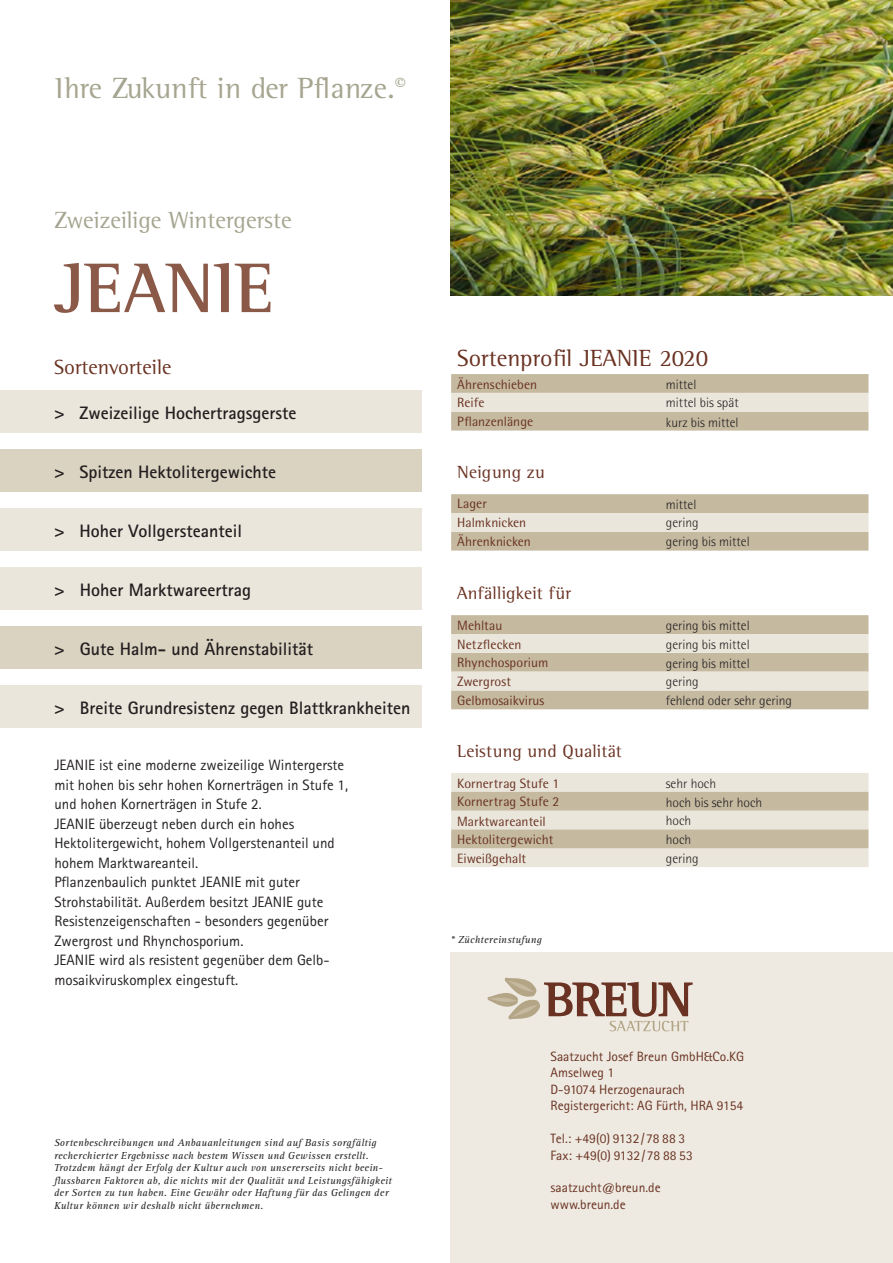
<style>
.page{position:relative;width:893px;height:1263px;background:#fff}
.page>*{position:absolute;margin:0;border:0;box-sizing:border-box;transform-origin:0 0}
.t1{font:700 72px "Rotis Semi Serif";color:#8b5948}
.t2{font:30px "Rotis Semi Serif";letter-spacing:-.01em;color:#a6a590}
.t3{font:24px "Rotis Semi Serif";color:#a6a590}
.t4{font:24px "Rotis Semi Serif";color:#6a3222}
.t5{font:21px "Rotis Semi Serif";color:#6a3222}
.t6{font:700 18px "Rotis Sans Serif";color:#231f20}
.t7{font:18px "Rotis Semi Serif";letter-spacing:.015em;color:#6a3222}
.t8{font:15px/19.5px "Rotis Sans Serif";color:#231f20}
.t9{font:13.5px "Rotis Semi Sans";color:#6a3222}
.t10{font:300 13.5px "Rotis Semi Sans";color:#231f20}
.t11{font:13.5px/16.5px "Rotis Sans Serif";color:#6a3222}
.t12{font:italic 10.5px/12.6px "Rotis Serif";letter-spacing:.025em;color:#231f20}
</style>
<div class="page">
<img style="left:451px;top:0;width:442px;height:295px">
<svg style="left:451px;top:374px;width:417px;height:57px;background:#d2c8b4"></svg>
<svg style="left:451px;top:494px;width:417px;height:57px;background:#d1c8b4"></svg>
<svg style="left:451px;top:615px;width:417px;height:94px;background:#d4cbb8"></svg>
<svg style="left:451px;top:773px;width:417px;height:94px;background:#dbd4c3"></svg>
<div style="left:0;top:390px;width:422px;height:43px;background:#eae6db"></div>
<div style="left:0;top:449px;width:422px;height:43px;background:#dbd3c1"></div>
<div style="left:0;top:508px;width:422px;height:43px;background:#eae6db"></div>
<div style="left:451px;top:952px;width:442px;height:311px;background:#eeeae1"></div>
<svg style="left:488px;top:978px;width:205px;height:53px"></svg>
<div style="left:0;top:567px;width:422px;height:43px;background:#eae6db"></div>
<div style="left:0;top:626px;width:422px;height:43px;background:#dbd3c1"></div>
<div style="left:0;top:685px;width:422px;height:43px;background:#eae6db"></div>
<h2 class="t2" style="left:55px;top:71px;width:352px">Ihre Zukunft in der Pflanze.<sup>©</sup></h2>
<h3 class="t3" style="left:54px;top:206px;width:239px">Zweizeilige Wintergerste</h3>
<h1 class="t1" style="left:54px;top:245px;width:222px">JEANIE</h1>
<h3 class="t5" style="left:54px;top:354px;width:119px">Sortenvorteile</h3>
<p class="t6" style="left:54px;top:401px;width:244px">&gt; Zweizeilige Hochertragsgerste</p>
<p class="t6" style="left:54px;top:460px;width:224px">&gt; Spitzen Hektolitergewichte</p>
<p class="t6" style="left:54px;top:519px;width:190px">&gt; Hoher Vollgersteanteil</p>
<p class="t6" style="left:54px;top:578px;width:198px">&gt; Hoher Marktwareertrag</p>
<p class="t6" style="left:54px;top:637px;width:260px">&gt; Gute Halm- und Ährenstabilität</p>
<p class="t6" style="left:54px;top:696px;width:358px">&gt; Breite Grundresistenz gegen Blattkrankheiten</p>
<p class="t8" style="left:54px;top:755px;width:295px">JEANIE ist eine moderne zweizeilige Wintergerste mit hohen bis sehr hohen Kornerträgen in Stufe 1, und hohen Kornerträgen in Stufe 2.<br>JEANIE überzeugt neben durch ein hohes Hektolitergewicht, hohem Vollgerstenanteil und hohem Marktwareanteil.<br>Pflanzenbaulich punktet JEANIE mit guter Strohstabilität. Außerdem besitzt JEANIE gute Resistenzeigenschaften - besonders gegenüber Zwergrost und Rhynchosporium.<br>JEANIE wird als resistent gegenüber dem Gelb&shy;mosaikviruskomplex eingestuft.</p>
<p class="t12" style="left:54px;top:1136px;width:339px">Sortenbeschreibungen und Anbauanleitungen sind auf Basis sorgfältig recherchierter Ergebnisse nach bestem Wissen und Gewissen erstellt.<br>Trotzdem hängt der Erfolg der Kultur auch von unsererseits nicht beein&shy;flussbaren Faktoren ab, die nichts mit der Qualität und Leistungsfähigkeit der Sorten zu tun haben. Eine Gewähr oder Haftung für das Gelingen der Kultur können wir deshalb nicht übernehmen.</p>
<h3 class="t4" style="left:457px;top:344px;width:252px">Sortenprofil JEANIE 2020</h3>
<p class="t9" style="left:457px;top:376px;width:82px">Ährenschieben</p>
<p class="t10" style="left:666px;top:376px;width:32px">mittel</p>
<p class="t9" style="left:457px;top:395px;width:29px">Reife</p>
<p class="t10" style="left:666px;top:395px;width:75px">mittel bis spät</p>
<p class="t9" style="left:457px;top:414px;width:78px">Pflanzenlänge</p>
<p class="t10" style="left:666px;top:414px;width:74px">kurz bis mittel</p>
<p class="t7" style="left:457px;top:461px;width:89px">Neigung zu</p>
<p class="t9" style="left:457px;top:496px;width:31px">Lager</p>
<p class="t10" style="left:666px;top:496px;width:32px">mittel</p>
<p class="t9" style="left:457px;top:514px;width:71px">Halmknicken</p>
<p class="t10" style="left:666px;top:515px;width:34px">gering</p>
<p class="t9" style="left:457px;top:533px;width:75px">Ährenknicken</p>
<p class="t10" style="left:666px;top:534px;width:85px">gering bis mittel</p>
<p class="t7" style="left:457px;top:582px;width:115px">Anfälligkeit für</p>
<p class="t9" style="left:457px;top:617px;width:47px">Mehltau</p>
<p class="t10" style="left:666px;top:618px;width:85px">gering bis mittel</p>
<p class="t9" style="left:457px;top:636px;width:66px">Netzflecken</p>
<p class="t10" style="left:666px;top:637px;width:85px">gering bis mittel</p>
<p class="t9" style="left:457px;top:655px;width:93px">Rhynchosporium</p>
<p class="t10" style="left:666px;top:655px;width:85px">gering bis mittel</p>
<p class="t9" style="left:457px;top:674px;width:56px">Zwergrost</p>
<p class="t10" style="left:666px;top:674px;width:34px">gering</p>
<p class="t9" style="left:457px;top:692px;width:89px">Gelbmosaikvirus</p>
<p class="t10" style="left:666px;top:693px;width:128px">fehlend oder sehr gering</p>
<p class="t7" style="left:457px;top:740px;width:166px">Leistung und Qualität</p>
<p class="t9" style="left:457px;top:775px;width:104px">Kornertrag Stufe 1</p>
<p class="t10" style="left:666px;top:776px;width:52px">sehr hoch</p>
<p class="t9" style="left:457px;top:794px;width:104px">Kornertrag Stufe 2</p>
<p class="t10" style="left:666px;top:794px;width:98px">hoch bis sehr hoch</p>
<p class="t9" style="left:457px;top:813px;width:90px">Marktwareanteil</p>
<p class="t10" style="left:666px;top:813px;width:27px">hoch</p>
<p class="t9" style="left:457px;top:832px;width:98px">Hektolitergewicht</p>
<p class="t10" style="left:666px;top:832px;width:27px">hoch</p>
<p class="t9" style="left:457px;top:851px;width:71px">Eiweißgehalt</p>
<p class="t10" style="left:666px;top:851px;width:34px">gering</p>
<p class="t12" style="left:451px;top:933px;width:92px">* Züchtereinstufung</p>
<p class="t11" style="left:551px;top:1048px;width:195px">Saatzucht Josef Breun GmbH&amp;Co.KG<br>Amselweg 1<br>D-91074 Herzogenaurach<br>Registergericht: AG Fürth, HRA 9154</p>
<p class="t11" style="left:551px;top:1130px;width:144px">Tel.: +49(0) 9132/78 88 3<br>Fax: +49(0) 9132/78 88 53</p>
<p class="t11" style="left:551px;top:1179px;width:112px">saatzucht@breun.de www.breun.de</p>
</div>
